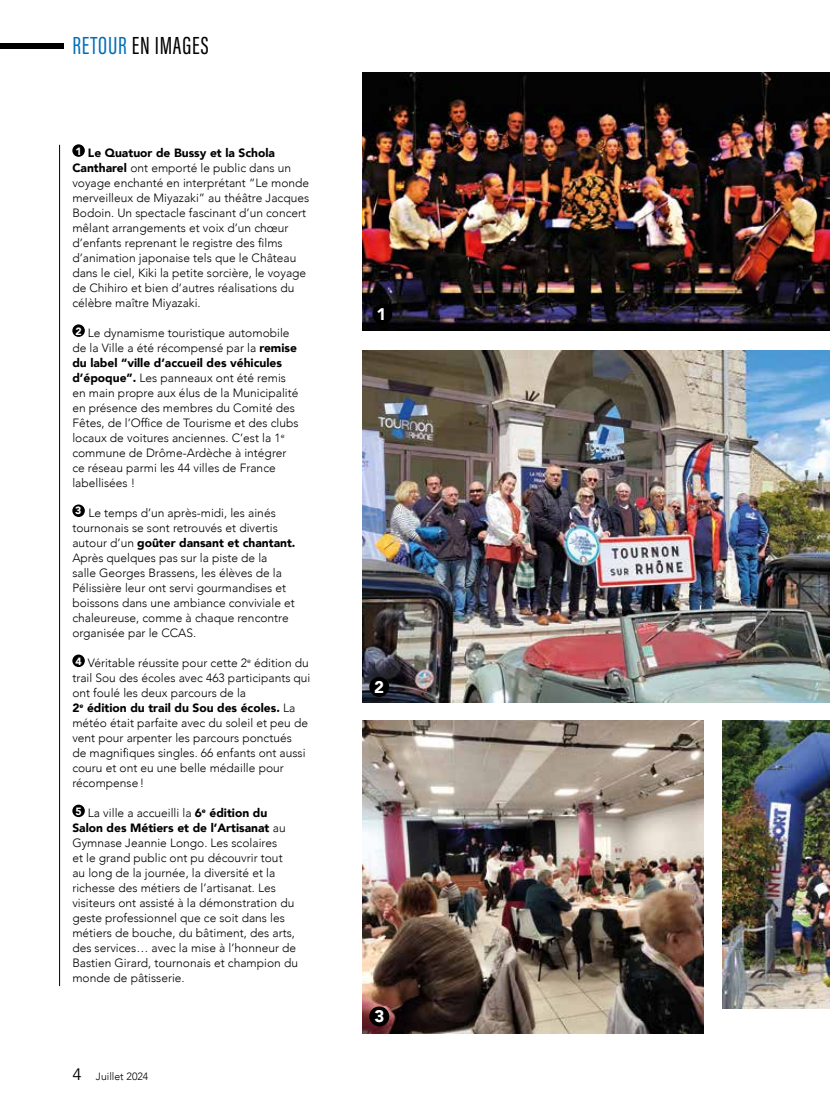
<style>
.page{position:relative;width:830px;height:1106px;background:#fff}
.page>*{position:absolute;margin:0;border:0;box-sizing:border-box;transform-origin:0 0}
.t1{font:25.5px "Acumin Pro Extra Cond";letter-spacing:.03em;color:#000}
.t2{font:900 16.8px "Avenir";color:#fff}
.t3{font:16.5px "Avenir";color:#000}
.t4{font:300 12px/15px "Avenir";color:#000}
.t5{font:300 10.5px "Avenir";color:#000}
.s1{color:#006eb8}
.s2{font-weight:900}
</style>
<div class="page">
<img style="left:362px;top:72px;width:467px;height:258px">
<div style="left:0;top:43px;width:63px;height:6px;background:#000"></div>
<hr style="left:59px;top:145px;width:1px;height:841px;background:#000">
<div style="left:72px;top:144px;width:13px;height:13px;background:#000;border-radius:50%"></div>
<div style="left:72px;top:324px;width:13px;height:13px;background:#000;border-radius:50%"></div>
<div style="left:72px;top:504px;width:13px;height:13px;background:#000;border-radius:50%"></div>
<div style="left:72px;top:654px;width:13px;height:13px;background:#000;border-radius:50%"></div>
<div style="left:72px;top:804px;width:13px;height:13px;background:#000;border-radius:50%"></div>
<img style="left:362px;top:720px;width:341px;height:313px">
<img style="left:362px;top:350px;width:467px;height:352px">
<img style="left:722px;top:720px;width:107px;height:288px">
<div style="left:372px;top:304px;width:20px;height:20px;background:#000;border-radius:50%"></div>
<div style="left:369px;top:677px;width:20px;height:20px;background:#000;border-radius:50%"></div>
<div style="left:369px;top:1006px;width:20px;height:20px;background:#000;border-radius:50%"></div>
<h1 class="t1" style="left:72px;top:30px;width:138px"><span class="s1">RETOUR</span> EN IMAGES</h1>
<p class="t4" style="left:72px;top:145px;width:238px"><sup>1</sup> <span class="s2">Le Quatuor de Bussy et la Schola Cantharel</span> ont emporté le public dans un voyage enchanté en interprétant “Le monde merveilleux de Miyazaki” au théâtre Jacques Bodoin. Un spectacle fascinant d’un concert mêlant arrangements et voix d’un chœur d’enfants reprenant le registre des films d’animation japonaise tels que le Château dans le ciel, Kiki la petite sorcière, le voyage de Chihiro et bien d’autres réalisations du célèbre maître Miyazaki.</p>
<p class="t4" style="left:72px;top:325px;width:227px"><sup>2</sup> Le dynamisme touristique automobile de la Ville a été récompensé par la <span class="s2">remise du label “ville d’accueil des véhicules d’époque”.</span> Les panneaux ont été remis en main propre aux élus de la Municipalité en présence des membres du Comité des Fêtes, de l’Office de Tourisme et des clubs locaux de voitures anciennes. C’est la 1<sup>e </sup>commune de Drôme-Ardèche à intégrer ce réseau parmi les 44 villes de France labellisées !</p>
<p class="t4" style="left:72px;top:505px;width:224px"><sup>3</sup> Le temps d’un après-midi, les ainés tournonais se sont retrouvés et divertis autour d’un <span class="s2">goûter dansant et chantant.<br></span>Après quelques pas sur la piste de la<br>salle Georges Brassens, les élèves de la Pélissière leur ont servi gourmandises et boissons dans une ambiance conviviale et chaleureuse, comme à chaque rencontre organisée par le CCAS.</p>
<p class="t4" style="left:72px;top:655px;width:239px"><sup>4</sup> Véritable réussite pour cette 2<sup>e</sup> édition du trail Sou des écoles avec 463 participants qui ont foulé les deux parcours de la<br><span class="s2">2</span><sup>e</sup> <span class="s2">édition du trail du Sou des écoles.</span> La météo était parfaite avec du soleil et peu de vent pour arpenter les parcours ponctués<br>de magnifiques singles. 66 enfants ont aussi couru et ont eu une belle médaille pour récompense!</p>
<p class="t4" style="left:72px;top:805px;width:227px"><sup>5</sup> La ville a accueilli la <span class="s2">6</span><sup>e</sup> <span class="s2">édition du<br>Salon des Métiers et de l’Artisanat</span> au Gymnase Jeannie Longo. Les scolaires<br>et le grand public ont pu découvrir tout au long de la journée, la diversité et la richesse des métiers de l’artisanat. Les visiteurs ont assisté à la démonstration du geste professionnel que ce soit dans les métiers de bouche, du bâtiment, des arts, des services… avec la mise à l’honneur de Bastien Girard, tournonais et champion du monde de pâtisserie.</p>
<h3 class="t3" style="left:72px;top:1064px;width:11px">4</h3>
<p class="t5" style="left:96px;top:1070px;width:54px">Juillet 2024</p>
<h2 class="t2" style="left:376px;top:300px;width:11px">1</h2>
<h2 class="t2" style="left:374px;top:672px;width:11px">2</h2>
<h2 class="t2" style="left:374px;top:1001px;width:11px">3</h2>
</div>
